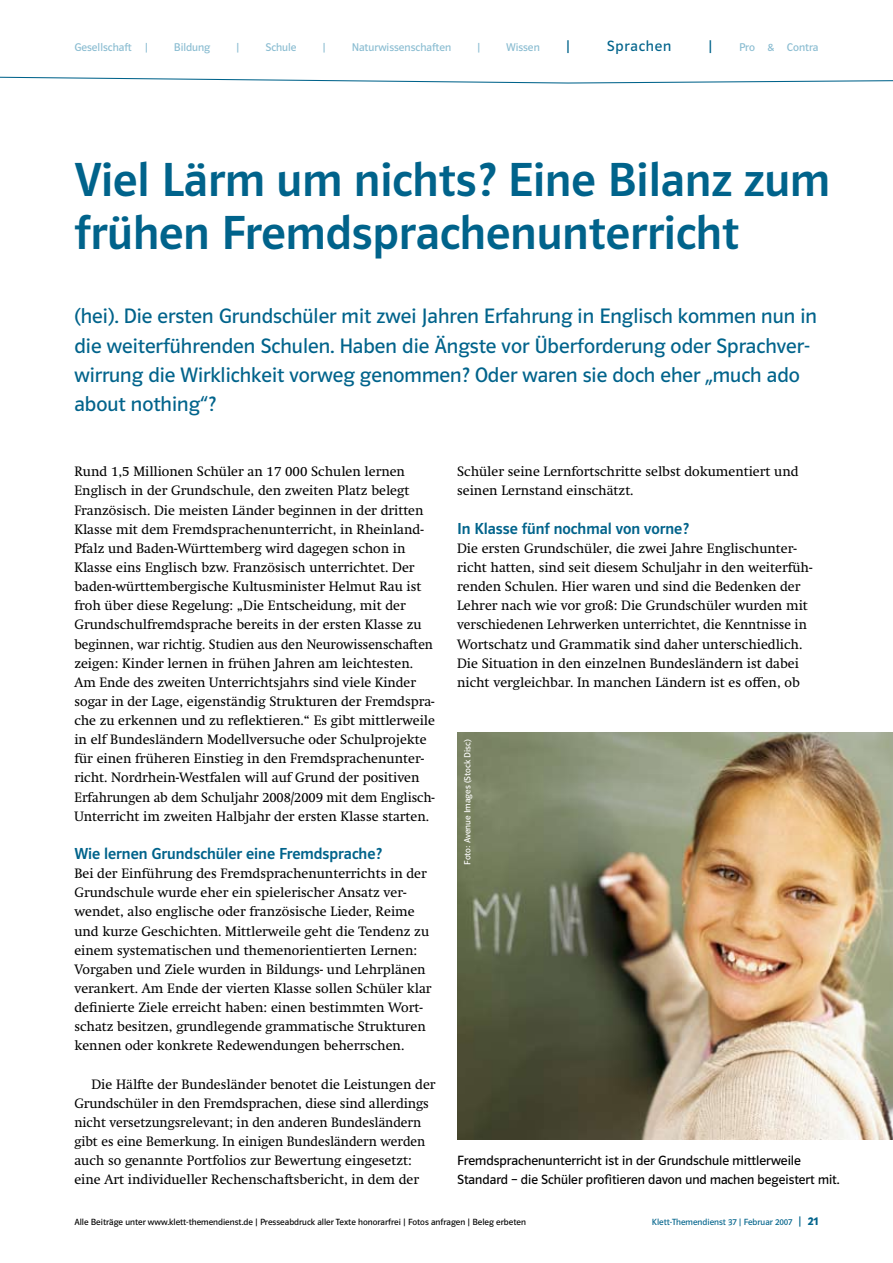
<style>
.page{position:relative;width:893px;height:1263px;background:#fff}
.page>*{position:absolute;margin:0;border:0;box-sizing:border-box;transform-origin:0 0}
.t1{font:48px/53.1px "Polo ST11 K Krftg";color:#00638b}
.t2{font:21px/29.2px "Polo ST11 K Buch";color:#00638b}
.t3{font:16.5px "Polo 22 K Krftg";color:#00638b}
.t4{font:15px "Polo ST11 K Buch";letter-spacing:.05em;color:#00638b}
.t5{font:13.5px/19.2px "Klett Swift";color:#000}
.t6{font:13.5px/19.2px "Polo ST11 K Buch";color:#000}
.t7{font:11.25px "Polo ST11 K Buch";color:#89bcd1}
.t8{font:9px "Polo ST11 K Buch";color:#000}
.t9{font:9px "Polo ST11 K Buch";color:#00638b}
.t10{font:9px "Polo ST11 K Buch";color:#fff}
.s1{font-size:12px}
.s2{font-family:"Polo ST11 K Hfett";font-size:12px}
</style>
<div class="page">
<svg style="left:0;top:76px;width:893px;height:8px"></svg>
<img style="left:457px;top:733px;width:436px;height:407px">
<p class="t7" style="left:74px;top:41px;width:75px">Gesellschaft |</p>
<p class="t7" style="left:174px;top:41px;width:38px">Bildung</p>
<p class="t7" style="left:236px;top:41px;width:5px">|</p>
<p class="t7" style="left:265px;top:41px;width:33px">Schule</p>
<p class="t7" style="left:322px;top:41px;width:5px">|</p>
<p class="t7" style="left:352px;top:41px;width:101px">Naturwissenschaften</p>
<p class="t7" style="left:477px;top:41px;width:5px">|</p>
<p class="t7" style="left:506px;top:41px;width:35px">Wissen</p>
<p class="t4" style="left:566px;top:37px;width:6px">|</p>
<p class="t4" style="left:607px;top:37px;width:66px">Sprachen</p>
<p class="t4" style="left:708px;top:37px;width:6px">|</p>
<p class="t7" style="left:739px;top:41px;width:81px">Pro &amp; Contra</p>
<h1 class="t1" style="left:74px;top:154px;width:757px">Viel Lärm um nichts? Eine Bilanz zum frühen Fremdsprachenunterricht</h1>
<p class="t2" style="left:74px;top:302px;width:744px">(hei). Die ersten Grundschüler mit zwei Jahren Erfahrung in Englisch kommen nun in die weiterführenden Schulen. Haben die Ängste vor Überforderung oder Sprachver&shy;wirrung die Wirklichkeit vorweg genommen? Oder waren sie doch eher „much ado about nothing“?</p>
<p class="t5" style="left:74px;top:462px;width:362px">Rund 1,5 Millionen Schüler an 17 000 Schulen lernen Englisch in der Grundschule, den zweiten Platz belegt Französisch. Die meisten Länder beginnen in der dritten Klasse mit dem Fremdsprachenunterricht, in Rheinland-Pfalz und Baden-Württemberg wird dagegen schon in Klasse eins Englisch bzw. Französisch unterrichtet. Der baden-württembergische Kultusminister Helmut Rau ist froh über diese Regelung: „Die Entscheidung, mit der Grundschulfremdsprache bereits in der ersten Klasse zu beginnen, war richtig. Studien aus den Neurowissenschaften zeigen: Kinder lernen in frühen Jahren am leichtesten.<br>Am Ende des zweiten Unterrichtsjahrs sind viele Kinder sogar in der Lage, eigenständig Strukturen der Fremdspra&shy;che zu erkennen und zu reflektieren.“ Es gibt mittlerweile in elf Bundesländern Modellversuche oder Schulprojekte für einen früheren Einstieg in den Fremdsprachenunter&shy;richt. Nordrhein-Westfalen will auf Grund der positiven Erfahrungen ab dem Schuljahr 2008/2009 mit dem Englisch-Unterricht im zweiten Halbjahr der ersten Klasse starten.</p>
<p class="t3" style="left:74px;top:845px;width:309px">Wie lernen Grundschüler eine Fremdsprache?</p>
<p class="t5" style="left:74px;top:864px;width:359px">Bei der Einführung des Fremdsprachenunterrichts in der Grundschule wurde eher ein spielerischer Ansatz ver&shy;wendet, also englische oder französische Lieder, Reime und kurze Geschichten. Mittlerweile geht die Tendenz zu einem systematischen und themenorientierten Lernen:<br>Vorgaben und Ziele wurden in Bildungs- und Lehrplänen verankert. Am Ende der vierten Klasse sollen Schüler klar definierte Ziele erreicht haben: einen bestimmten Wort&shy;schatz besitzen, grundlegende grammatische Strukturen kennen oder konkrete Redewendungen beherrschen.</p>
<p class="t5" style="left:74px;top:1074px;width:363px;text-indent:17px">Die Hälfte der Bundesländer benotet die Leistungen der Grundschüler in den Fremdsprachen, diese sind allerdings nicht versetzungsrelevant; in den anderen Bundesländern gibt es eine Bemerkung. In einigen Bundesländern werden auch so genannte Portfolios zur Bewertung eingesetzt: eine Art individueller Rechenschaftsbericht, in dem der</p>
<p class="t5" style="left:457px;top:462px;width:343px">Schüler seine Lernfortschritte selbst dokumentiert und seinen Lernstand einschätzt.</p>
<p class="t3" style="left:457px;top:520px;width:233px">In Klasse fünf nochmal von vorne?</p>
<p class="t5" style="left:457px;top:539px;width:357px">Die ersten Grundschüler, die zwei Jahre Englischunter&shy;richt hatten, sind seit diesem Schuljahr in den weiterfüh&shy;renden Schulen. Hier waren und sind die Bedenken der Lehrer nach wie vor groß: Die Grundschüler wurden mit verschiedenen Lehrwerken unterrichtet, die Kenntnisse in Wortschatz und Grammatik sind daher unterschiedlich.<br>Die Situation in den einzelnen Bundesländern ist dabei nicht vergleichbar. In manchen Ländern ist es offen, ob</p>
<p class="t10" style="left:463px;top:865px;width:127px;rotate:-90deg">Foto: Avenue Images (Stock Disc)</p>
<p class="t6" style="left:457px;top:1151px;width:384px">Fremdsprachenunterricht ist in der Grundschule mittlerweile<br>Standard – die Schüler profitieren davon und machen begeistert mit.</p>
<p class="t8" style="left:74px;top:1217px;width:453px">Alle Beiträge unter www.klett-themendienst.de | Presseabdruck aller Texte honorarfrei | Fotos anfragen | Beleg erbeten</p>
<p class="t9" style="left:652px;top:1217px;width:168px">Klett-Themendienst 37 | Februar 2007 <span class="s1">|</span> <span class="s2">21</span></p>
</div>
